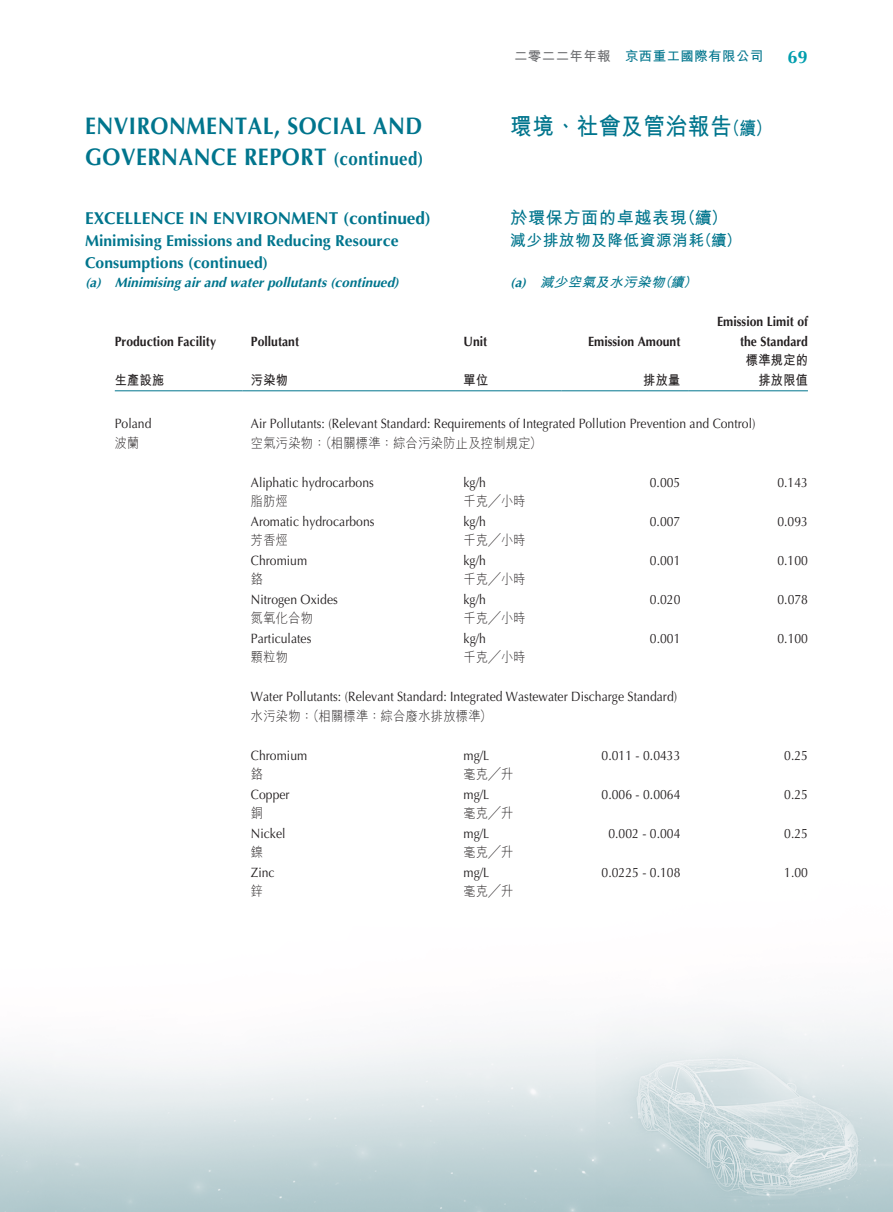
<style>
.page{position:relative;width:893px;height:1212px;background:#fff}
.page>*{position:absolute;margin:0;border:0;box-sizing:border-box;transform-origin:0 0}
.t1{font:700 24px/31.5px "Optima LT Std";letter-spacing:.03em;color:#00758d;scale:.9 1}
.t2{font:700 24px "M Hei HK";letter-spacing:.03em;color:#00758d;scale:.9 1}
.t3{font:700 18px "Optima LT Std";color:#009eae}
.t4{font:700 17.25px "Optima LT Std";letter-spacing:.005em;color:#00758d}
.t5{font:700 17.25px "M Hei HK";letter-spacing:.03em;color:#00758d}
.t6{font:700 15.75px/21.8px "Optima LT Std";letter-spacing:.005em;color:#00758d}
.t7{font:700 15.75px "M Hei HK";letter-spacing:.03em;color:#00758d}
.t8{font:13.5px "Optima LT Std";letter-spacing:.005em;color:#231f20;scale:.9 1}
.t9{font:300 13.5px "M Hei HK";letter-spacing:.03em;color:#231f20;scale:.9 1}
.t10{font:700 13.5px/19.5px "Optima LT Std";letter-spacing:.005em;color:#231f20;text-align:right;scale:.9 1}
.t11{font:italic 700 13.5px "Optima LT Std";color:#00758d}
.t12{font:700 13.5px/19.5px "M Hei HK";letter-spacing:.03em;color:#231f20;text-align:right;scale:.9 1}
.t13{font:700 13.5px "M Hei HK";letter-spacing:.03em;color:#00758d}
.t14{font:italic 700 13.5px "M Hei HK";color:#00758d}
.s1{color:#6c6d70}
.s2{font-size:18.75px}
.s3{font-family:"Optima LT Std"}
</style>
<div class="page">
<img style="left:0;top:390px;width:893px;height:822px">
<hr style="left:115px;top:390px;width:127px;height:1px;background:#00758d">
<hr style="left:242px;top:390px;width:213px;height:1px;background:#00758d">
<hr style="left:455px;top:390px;width:106px;height:1px;background:#00758d">
<hr style="left:561px;top:390px;width:128px;height:1px;background:#00758d">
<hr style="left:689px;top:390px;width:119px;height:1px;background:#00758d">
<p class="t13" style="left:514px;top:46px;width:251px"><span class="s1">二零二二年年報</span> 京西重工國際有限公司</p>
<h2 class="t3" style="left:787px;top:47px;width:22px">69</h2>
<h1 class="t1" style="left:85px;top:110px;width:378px">ENVIRONMENTAL, SOCIAL AND<br>GOVERNANCE REPORT <span class="s2">(continued)</span></h1>
<h1 class="t2" style="left:510px;top:109px;width:292px">環境、社會及管治報告<span class="s2">（續）</span></h1>
<p class="t4" style="left:85px;top:209px;width:347px">EXCELLENCE IN ENVIRONMENT (continued)</p>
<p class="t6" style="left:85px;top:230px;width:315px">Minimising Emissions and Reducing Resource<br>Consumptions (continued)</p>
<p class="t11" style="left:85px;top:275px;width:319px">(a) Minimisingairand waterpollutants(continued)</p>
<p class="t5" style="left:510px;top:206px;width:219px">於環保方面的卓越表現（續）</p>
<p class="t7" style="left:510px;top:229px;width:233px">減少排放物及降低資源消耗（續）</p>
<p class="t14" style="left:510px;top:273px;width:192px"><span class="s3">(a)</span> 減少空氣及水污染物（續）</p>
<p class="t10" style="left:115px;top:332px;width:114px">Production Facility</p>
<p class="t10" style="left:251px;top:332px;width:55px">Pollutant</p>
<p class="t10" style="left:463px;top:332px;width:28px">Unit</p>
<p class="t10" style="left:588px;top:332px;width:104px">Emission Amount</p>
<p class="t12" style="left:115px;top:369px;width:57px">生產設施</p>
<p class="t12" style="left:251px;top:369px;width:43px">污染物</p>
<p class="t12" style="left:463px;top:369px;width:29px">單位</p>
<p class="t12" style="left:643px;top:369px;width:43px">排放量</p>
<p class="t10" style="left:717px;top:312px;width:102px">Emission Limit of the Standard</p>
<p class="t12" style="left:746px;top:350px;width:71px">標準規定的排放限值</p>
<p class="t8" style="left:115px;top:416px;width:42px">Poland</p>
<p class="t8" style="left:251px;top:416px;width:562px">Air Pollutants: (Relevant Standard: Requirements of Integrated Pollution Prevention and Control)</p>
<p class="t9" style="left:115px;top:436px;width:29px">波蘭</p>
<p class="t9" style="left:251px;top:436px;width:325px">空氣污染物：（相關標準：綜合污染防止及控制規定）</p>
<p class="t8" style="left:251px;top:475px;width:138px">Aliphatic hydrocarbons</p>
<p class="t8" style="left:463px;top:475px;width:26px">kg/h</p>
<p class="t8" style="left:650px;top:475px;width:35px">0.005</p>
<p class="t8" style="left:777px;top:475px;width:35px">0.143</p>
<p class="t9" style="left:251px;top:495px;width:43px">脂肪烴</p>
<p class="t9" style="left:463px;top:495px;width:71px">千克╱小時</p>
<p class="t8" style="left:251px;top:513px;width:139px">Aromatic hydrocarbons</p>
<p class="t8" style="left:463px;top:513px;width:26px">kg/h</p>
<p class="t8" style="left:650px;top:513px;width:35px">0.007</p>
<p class="t8" style="left:777px;top:513px;width:35px">0.093</p>
<p class="t9" style="left:251px;top:534px;width:43px">芳香烴</p>
<p class="t9" style="left:463px;top:534px;width:71px">千克╱小時</p>
<p class="t8" style="left:251px;top:552px;width:64px">Chromium</p>
<p class="t8" style="left:463px;top:552px;width:26px">kg/h</p>
<p class="t8" style="left:650px;top:552px;width:35px">0.001</p>
<p class="t8" style="left:777px;top:552px;width:35px">0.100</p>
<p class="t9" style="left:251px;top:573px;width:15px">鉻</p>
<p class="t9" style="left:464px;top:573px;width:71px">千克╱小時</p>
<p class="t8" style="left:251px;top:591px;width:98px">Nitrogen Oxides</p>
<p class="t8" style="left:464px;top:591px;width:26px">kg/h</p>
<p class="t8" style="left:650px;top:591px;width:35px">0.020</p>
<p class="t8" style="left:777px;top:591px;width:35px">0.078</p>
<p class="t9" style="left:251px;top:612px;width:71px">氮氧化合物</p>
<p class="t9" style="left:464px;top:612px;width:71px">千克╱小時</p>
<p class="t8" style="left:251px;top:630px;width:69px">Particulates</p>
<p class="t8" style="left:464px;top:630px;width:26px">kg/h</p>
<p class="t8" style="left:650px;top:630px;width:35px">0.001</p>
<p class="t8" style="left:777px;top:630px;width:35px">0.100</p>
<p class="t9" style="left:251px;top:651px;width:43px">顆粒物</p>
<p class="t9" style="left:464px;top:651px;width:71px">千克╱小時</p>
<p class="t8" style="left:251px;top:689px;width:475px">Water Pollutants: (Relevant Standard: Integrated Wastewater Discharge Standard)</p>
<p class="t9" style="left:251px;top:709px;width:269px">水污染物：（相關標準：綜合廢水排放標準）</p>
<p class="t8" style="left:251px;top:747px;width:64px">Chromium</p>
<p class="t8" style="left:464px;top:747px;width:30px">mg/L</p>
<p class="t8" style="left:602px;top:747px;width:89px">0.011 - 0.0433</p>
<p class="t8" style="left:784px;top:747px;width:28px">0.25</p>
<p class="t9" style="left:251px;top:767px;width:15px">鉻</p>
<p class="t9" style="left:464px;top:767px;width:57px">毫克╱升</p>
<p class="t8" style="left:251px;top:786px;width:44px">Copper</p>
<p class="t8" style="left:464px;top:786px;width:30px">mg/L</p>
<p class="t8" style="left:602px;top:786px;width:89px">0.006 - 0.0064</p>
<p class="t8" style="left:784px;top:786px;width:28px">0.25</p>
<p class="t9" style="left:251px;top:806px;width:15px">銅</p>
<p class="t9" style="left:464px;top:806px;width:57px">毫克╱升</p>
<p class="t8" style="left:251px;top:825px;width:40px">Nickel</p>
<p class="t8" style="left:464px;top:825px;width:30px">mg/L</p>
<p class="t8" style="left:608px;top:825px;width:82px">0.002 - 0.004</p>
<p class="t8" style="left:784px;top:825px;width:28px">0.25</p>
<p class="t9" style="left:251px;top:845px;width:15px">鎳</p>
<p class="t9" style="left:464px;top:845px;width:57px">毫克╱升</p>
<p class="t8" style="left:251px;top:864px;width:28px">Zinc</p>
<p class="t8" style="left:464px;top:864px;width:30px">mg/L</p>
<p class="t8" style="left:602px;top:864px;width:89px">0.0225 - 0.108</p>
<p class="t8" style="left:784px;top:864px;width:28px">1.00</p>
<p class="t9" style="left:251px;top:884px;width:15px">鋅</p>
<p class="t9" style="left:464px;top:884px;width:57px">毫克╱升</p>
</div>
